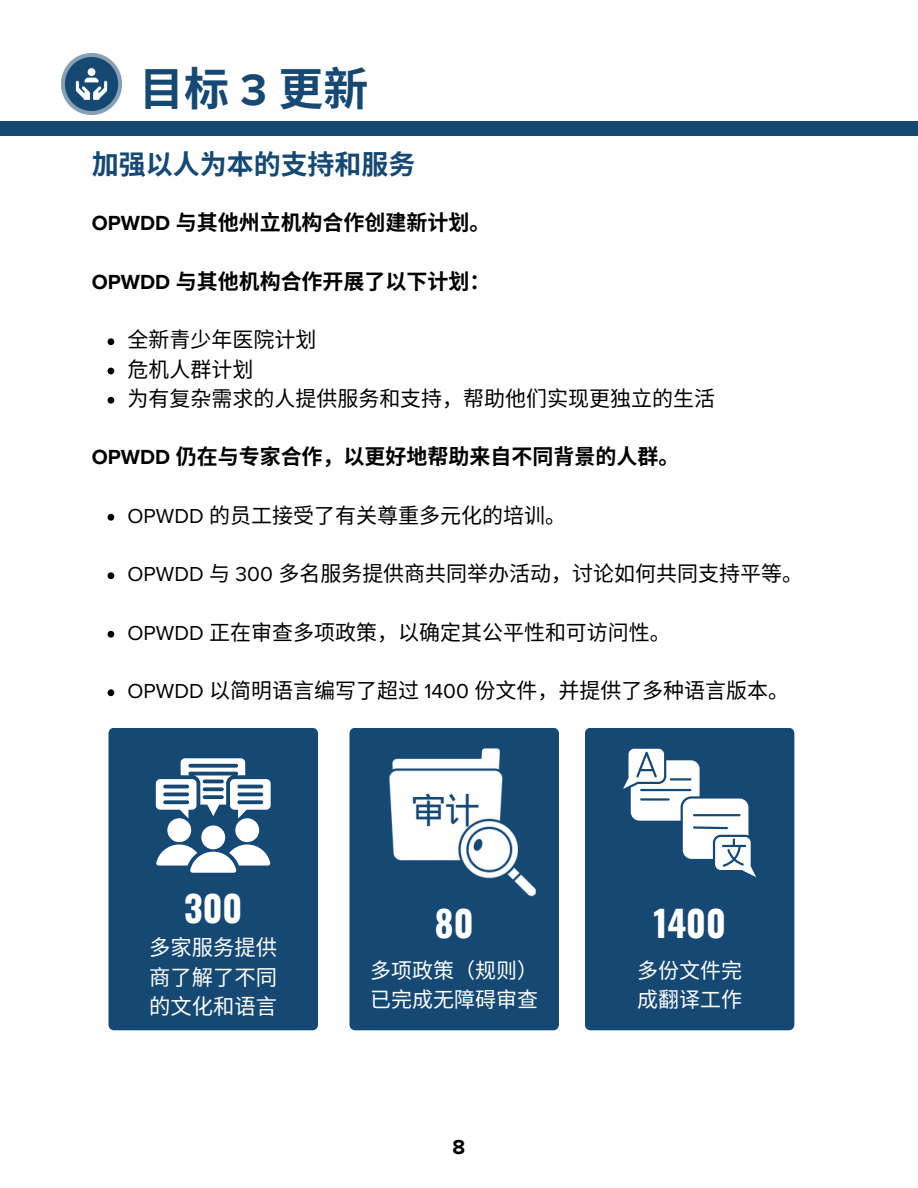
<style>
.page{position:relative;width:918px;height:1188px;background:#fff}
.page>*{position:absolute;margin:0;border:0;box-sizing:border-box;transform-origin:0 0}
.t1{font:700 45px "Noto Sans CJ Ksc";color:#154973}
.t2{font:700 36px "Oswald";color:#fff}
.t3{font:36px "Wen Quan Yi Micro Hei";color:#154973}
.t4{font:700 27px "Noto Sans CJ Ksc";color:#154973}
.t5{font:21.3px/29.7px "Noto Sans CJ Ksc";color:#fffffc;text-align:justify}
.t6{font:21px "Noto Sans CJ Ksc";color:#000}
.t7{font:700 21px "Noto Sans CJ Ksc";color:#000}
.t8{font:21px/29.2px "Noto Sans CJ Ksc";color:#fffffc}
.t9{font:700 21px "Proxima Nova";color:#000}
.s1{font-family:"Proxima Nova"}
</style>
<div class="page">
<div style="left:349px;top:728px;width:210px;height:302px;background:#154973"></div>
<div style="left:585px;top:728px;width:209px;height:302px;background:#154973"></div>
<div style="left:109px;top:728px;width:209px;height:302px;background:#154973"></div>
<img style="left:61px;top:54px;width:61px;height:60px">
<svg style="left:156px;top:758px;width:115px;height:115px"></svg>
<div style="left:0;top:121px;width:918px;height:14px;background:#154973"></div>
<svg style="left:623px;top:749px;width:133px;height:128px"></svg>
<svg style="left:108px;top:338px;width:6px;height:7px"></svg>
<svg style="left:108px;top:368px;width:6px;height:6px"></svg>
<svg style="left:108px;top:397px;width:6px;height:7px"></svg>
<svg style="left:108px;top:514px;width:6px;height:7px"></svg>
<svg style="left:108px;top:572px;width:6px;height:7px"></svg>
<svg style="left:108px;top:631px;width:6px;height:7px"></svg>
<svg style="left:108px;top:689px;width:6px;height:7px"></svg>
<img style="left:389px;top:749px;width:147px;height:147px">
<p class="t1" style="left:139px;top:53px;width:231px">目标<span class="s1">3</span>更新</p>
<p class="t4" style="left:92px;top:142px;width:325px">加强以人为本的支持和服务</p>
<p class="t7" style="left:92px;top:206px;width:400px"><span class="s1">OPWDD</span> 与其他州立机构合作创建新计划。</p>
<h1 class="t7" style="left:92px;top:265px;width:400px"><span class="s1">OPWDD</span> 与其他机构合作开展了以下计划：</h1>
<h4 class="t6" style="left:127px;top:323px;width:190px">全新青少年医院计划</h4>
<h5 class="t6" style="left:127px;top:352px;width:127px">危机人群计划</h5>
<h5 class="t6" style="left:127px;top:382px;width:589px">为有复杂需求的人提供服务和支持，帮助他们实现更独立的生活</h5>
<p class="t7" style="left:92px;top:440px;width:589px"><span class="s1">OPWDD</span> 仍在与专家合作，以更好地帮助来自不同背景的人群。</p>
<p class="t6" style="left:127px;top:499px;width:440px"><span class="s1">OPWDD</span> 的员工接受了有关尊重多元化的培训。</p>
<p class="t6" style="left:127px;top:557px;width:677px"><span class="s1">OPWDD</span> 与 <span class="s1">300</span> 多名服务提供商共同举办活动，讨论如何共同支持平等。</p>
<h5 class="t6" style="left:127px;top:616px;width:545px"><span class="s1">OPWDD</span> 正在审查多项政策，以确定其公平性和可访问性。</h5>
<p class="t6" style="left:127px;top:674px;width:663px"><span class="s1">OPWDD</span> 以简明语言编写了超过 <span class="s1">1400</span> 份文件，并提供了多种语言版本。</p>
<p class="t2" style="left:184px;top:880px;width:60px">300</p>
<h3 class="t5" style="left:149px;top:931px;width:130px">多家服务提供商了解了不同的文化和语言</h3>
<p class="t3" style="left:410px;top:789px;width:72px">审计</p>
<p class="t2" style="left:435px;top:895px;width:40px">80</p>
<p class="t8" style="left:370px;top:954px;width:169px">多项政策（规则）已完成无障碍审查</p>
<p class="t9" style="left:453px;top:1135px;width:14px">8</p>
<p class="t2" style="left:653px;top:895px;width:74px">1400</p>
<h2 class="t8" style="left:637px;top:954px;width:106px">多份文件完成翻译工作</h2>
</div>
